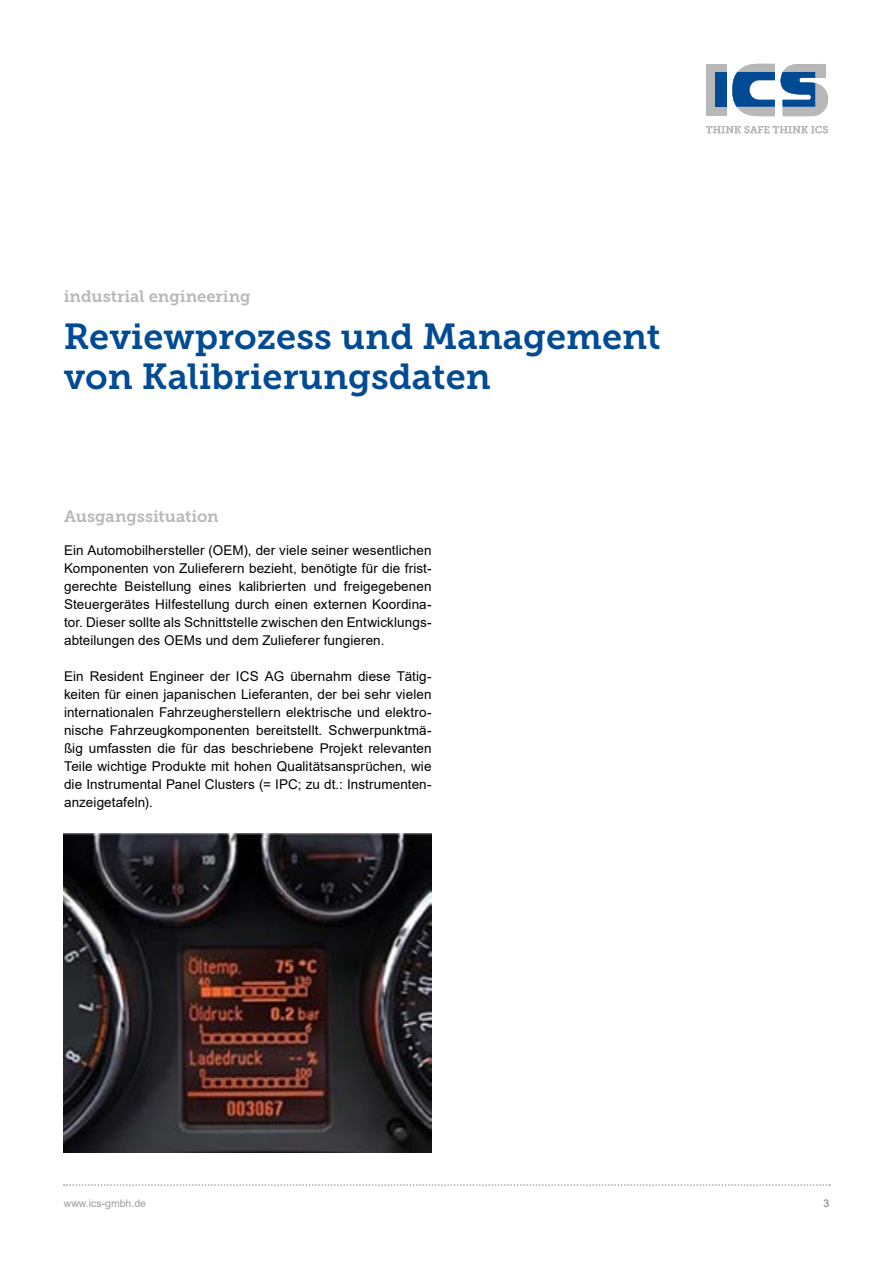
<style>
.page{position:relative;width:893px;height:1263px;background:#fff}
.page>*{position:absolute;margin:0;border:0;box-sizing:border-box;transform-origin:0 0}
.t1{font:36px/39.8px "Museo Slab 700";color:#004b93}
.t2{font:16.5px "Museo Slab 700";color:#b9b8b8}
.t3{font:13.5px/18px "Arial";letter-spacing:.005em;color:#000;text-align:justify}
.t4{font:10.5px "Arial";color:#9d9d9c}
</style>
<div class="page">
<div style="left:706px;top:64px;width:20px;height:51px;background:#b9b8b8"></div>
<svg style="left:732px;top:64px;width:43px;height:52px"></svg>
<div style="left:715px;top:72px;width:11px;height:35px;background:#004b93"></div>
<svg style="left:781px;top:64px;width:48px;height:52px"></svg>
<svg style="left:706px;top:126px;width:122px;height:7px"></svg>
<svg style="left:64px;top:1184px;width:766px;height:2px"></svg>
<img style="left:64px;top:833px;width:368px;height:319px">
<p class="t2" style="left:64px;top:286px;width:188px">industrial engineering</p>
<h1 class="t1" style="left:64px;top:317px;width:598px">Reviewprozess und Management von Kalibrierungsdaten</h1>
<p class="t2" style="left:64px;top:507px;width:156px">Ausgangssituation</p>
<p class="t3" style="left:64px;top:541px;width:369px">Ein Automobilhersteller (OEM), der viele seiner wesentlichen Komponenten von Zulieferern bezieht, benötigte für die frist&shy;gerechte Beistellung eines kalibrierten und freigegebenen Steuergerätes Hilfestellung durch einen externen Koordina&shy;tor. Dieser sollte als Schnittstelle zwischen den Entwicklungs&shy;abteilungen des OEMs und dem Zulieferer fungieren.</p>
<p class="t3" style="left:64px;top:667px;width:369px">Ein Resident Engineer der ICS AG übernahm diese Tätig&shy;keiten für einen japanischen Lieferanten, der bei sehr vielen internationalen Fahrzeugherstellern elektrische und elektro&shy;nische Fahrzeugkomponenten bereitstellt. Schwerpunktmä&shy;ßig umfassten die für das beschriebene Projekt relevanten Teile wichtige Produkte mit hohen Qualitätsansprüchen, wie die Instrumental Panel Clusters (= IPC; zu dt.: Instrumenten&shy;anzeigetafeln).</p>
<p class="t4" style="left:64px;top:1196px;width:84px">www.ics-gmbh.de</p>
<p class="t4" style="left:823px;top:1196px;width:7px">3</p>
</div>
